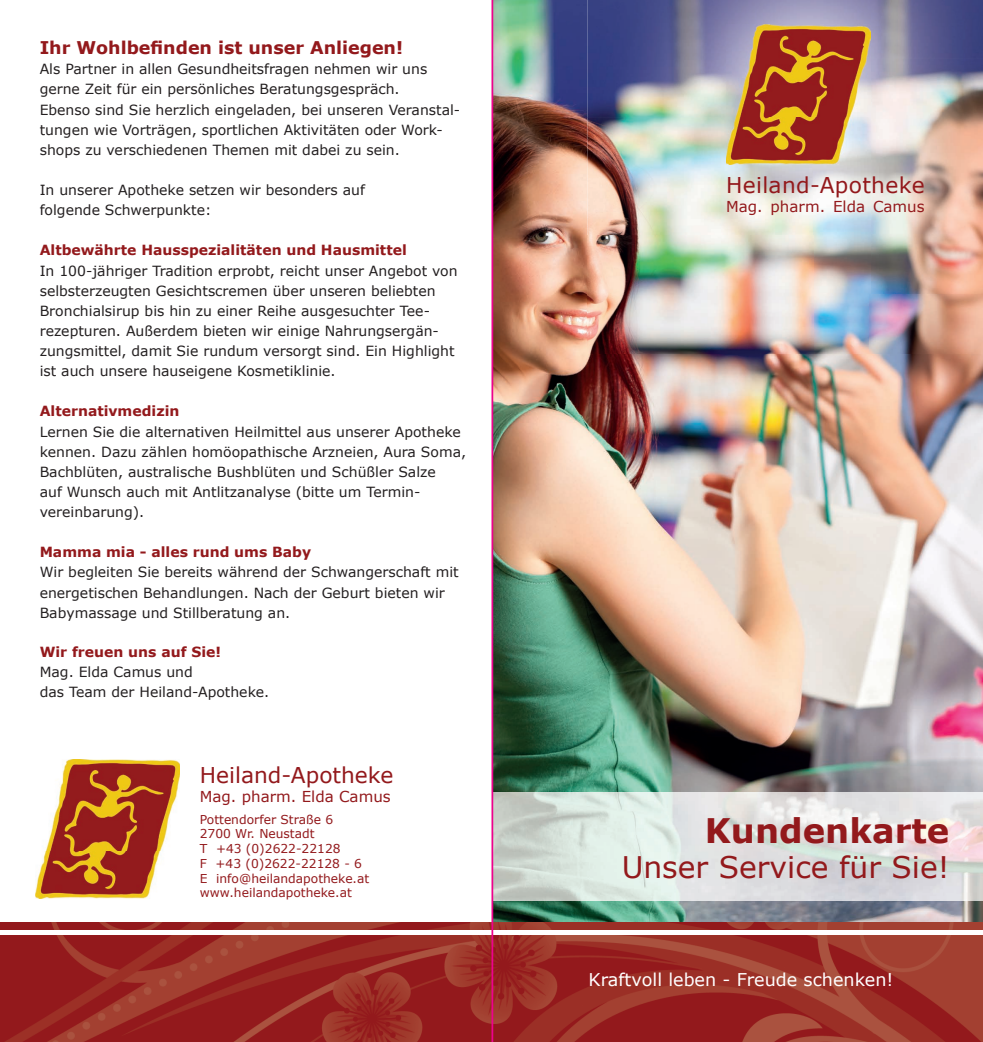
<style>
.page{position:relative;width:983px;height:1042px;background:#fff}
.page>*{position:absolute;margin:0;border:0;box-sizing:border-box;transform-origin:0 0}
.t1{font:700 33.77px "Verdana";color:#93191c}
.t2{font:29.75px "Verdana";color:#93191c}
.t3{font:21.7px "Verdana";color:#93191c}
.t4{font:17.68px "Verdana";color:#fff}
.t5{font:700 17.5px "Verdana";color:#93191c}
.t6{font:15.05px "Verdana";color:#93191c}
.t7{font:14px/20.1px "Verdana";color:#231f20}
.t8{font:700 14px "Verdana";color:#93191c}
.t9{font:12.25px/14.7px "Verdana";color:#93191c}
</style>
<div class="page">
<img style="left:493px;top:0;width:489px;height:923px">
<img style="left:36px;top:759px;width:144px;height:139px">
<img style="left:587px;top:0;width:169px;height:118px">
<img style="left:756px;top:0;width:226px;height:59px">
<img style="left:869px;top:59px;width:113px;height:295px">
<img style="left:587px;top:118px;width:226px;height:236px">
<img style="left:813px;top:164px;width:56px;height:190px">
<img style="left:725px;top:25px;width:145px;height:139px">
<img style="left:0;top:923px;width:982px;height:119px">
<div style="left:0;top:930px;width:982px;height:5px;background:#fff"></div>
<img style="left:493px;top:792px;width:489px;height:108px">
<hr style="left:491px;top:0;width:2px;height:1042px;background:#ed028c">
<p class="t5" style="left:40px;top:35px;width:365px">Ihr Wohlbefinden ist unser Anliegen!</p>
<p class="t7" style="left:40px;top:59px;width:422px">Als Partner in allen Gesundheitsfragen nehmen wir uns gerne Zeit für ein persönliches Beratungsgespräch.<br>Ebenso sind Sie herzlich eingeladen, bei unseren Veranstal&shy;tungen wie Vorträgen, sportlichen Aktivitäten oder Work&shy;shops zu verschiedenen Themen mit dabei zu sein.</p>
<p class="t7" style="left:40px;top:180px;width:327px">In unserer Apotheke setzen wir besonders auf folgende Schwerpunkte:</p>
<p class="t8" style="left:40px;top:240px;width:368px">Altbewährte Hausspezialitäten und Hausmittel</p>
<p class="t7" style="left:40px;top:260px;width:419px">In 100-jähriger Tradition erprobt, reicht unser Angebot von selbsterzeugten Gesichtscremen über unseren beliebten Bronchialsirup bis hin zu einer Reihe ausgesuchter Tee&shy;rezepturen. Außerdem bieten wir einige Nahrungsergän&shy;zungsmittel, damit Sie rundum versorgt sind. Ein Highlight ist auch unsere hauseigene Kosmetiklinie.</p>
<p class="t8" style="left:40px;top:401px;width:141px">Alternativmedizin</p>
<p class="t7" style="left:40px;top:421px;width:428px">Lernen Sie die alternativen Heilmittel aus unserer Apotheke kennen. Dazu zählen homöopathische Arzneien, Aura Soma, Bachblüten, australische Bushblüten und Schüßler Salze<br>auf Wunsch auch mit Antlitzanalyse (bitte um Termin&shy;vereinbarung).</p>
<p class="t8" style="left:40px;top:542px;width:273px">Mamma mia - alles rund ums Baby</p>
<p class="t7" style="left:40px;top:562px;width:420px">Wir begleiten Sie bereits während der Schwangerschaft mit energetischen Behandlungen. Nach der Geburt bieten wir<br>Babymassage und Stillberatung an.</p>
<p class="t8" style="left:40px;top:642px;width:183px">Wir freuen uns auf Sie!</p>
<p class="t7" style="left:40px;top:662px;width:231px">Mag. Elda Camus und<br>das Team der Heiland-Apotheke.</p>
<h3 class="t3" style="left:200px;top:760px;width:195px">Heiland-Apotheke</h3>
<p class="t6" style="left:200px;top:786px;width:192px">Mag. pharm. Elda Camus</p>
<p class="t9" style="left:200px;top:812px;width:171px">Pottendorfer Straße 6<br>2700 Wr. Neustadt<br>T +43 (0)2622-22128<br>F +43 (0)2622-22128 - 6<br>E info@heilandapotheke.at www.heilandapotheke.at</p>
<h3 class="t3" style="left:725px;top:171px;width:200px">Heiland-Apotheke</h3>
<p class="t6" style="left:725px;top:196px;width:200px">Mag. pharm. Elda Camus</p>
<h1 class="t1" style="left:704px;top:806px;width:246px">Kundenkarte</h1>
<h2 class="t2" style="left:621px;top:847px;width:329px">Unser Service für Sie!</h2>
<p class="t4" style="left:588px;top:967px;width:306px">Kraftvoll leben - Freude schenken!</p>
</div>
